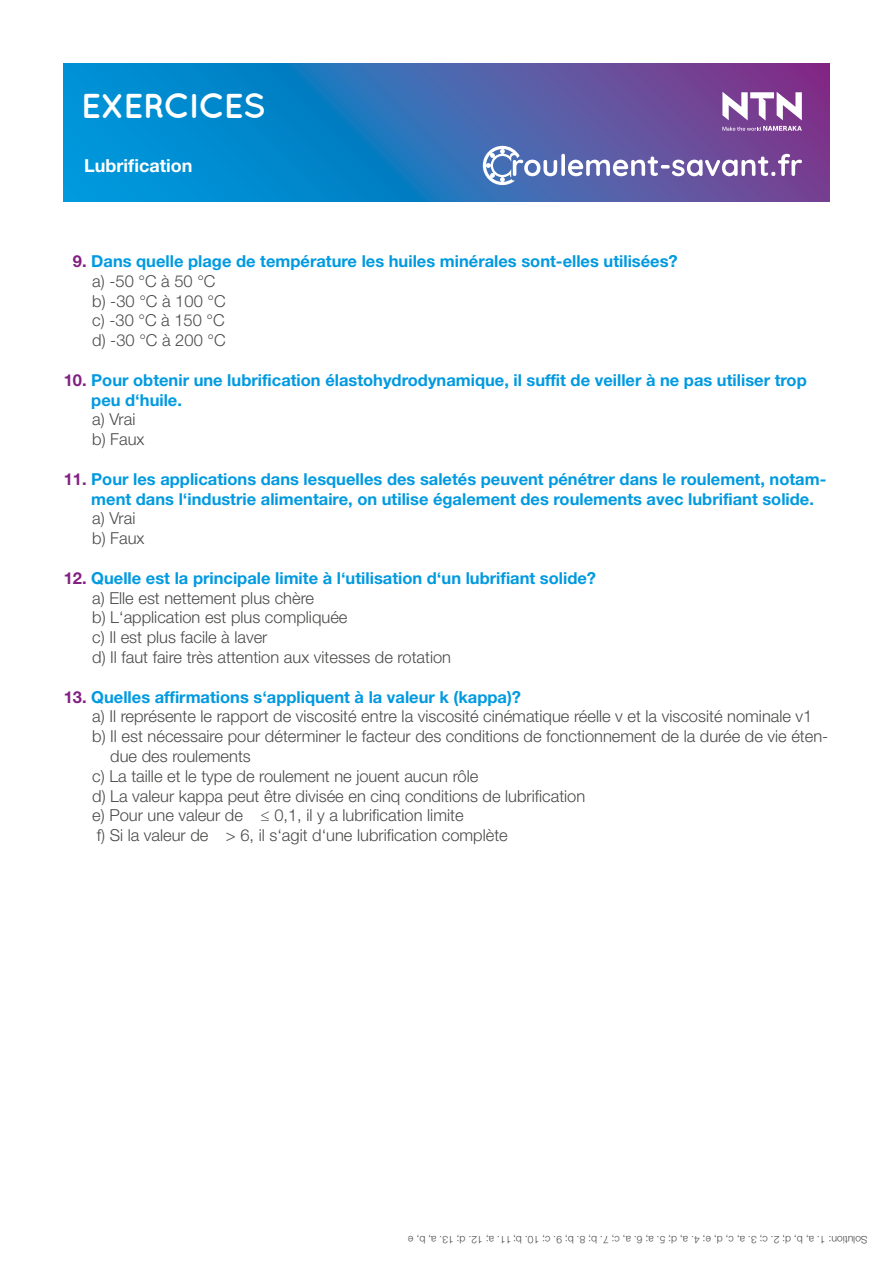
<style>
.page{position:relative;width:893px;height:1263px;background:#fff}
.page>*{position:absolute;margin:0;border:0;box-sizing:border-box;transform-origin:0 0}
.t1{font:700 34.5px "Quicksand";letter-spacing:-.035em;color:#fff}
.t2{font:700 18px "Helvetica Neue LT Std";color:#fff}
.t3{font:300 16.5px/19.8px "Helvetica Neue LT Std";color:#4b4b4a}
.t4{font:700 16.5px/19.8px "Helvetica Neue LT Std";color:#009ae0}
.t5{font:300 10.35px "Helvetica Neue LT Std";color:#4b4b4a}
.s1{color:#832082}
.s2{font-weight:300;color:#4b4b4a}
.s3{font-weight:700;color:#832082}
.s4{font-weight:700;color:#009ae0}
</style>
<div class="page">
<svg style="left:64px;top:64px;width:765px;height:138px;background:#2d70b8"></svg>
<svg style="left:722px;top:92px;width:80px;height:39px"></svg>
<svg style="left:483px;top:146px;width:319px;height:39px"></svg>
<h1 class="t1" style="left:81px;top:85px;width:186px">EXERCICES</h1>
<p class="t2" style="left:84px;top:155px;width:110px">Lubrification</p>
<p class="t4" style="left:92px;top:251px;width:587px;text-indent:-19px"><span class="s1">9.</span> Dans quelle plage de température les huiles minérales sont-elles utilisées? <span class="s2">a) -50 °C à 50 °C<br>b) -30 °C à 100 °C<br>c) -30 °C à 150 °C<br>d) -30 °C à 200 °C</span></p>
<p class="t4" style="left:91px;top:370px;width:717px;text-indent:-28px"><span class="s1">10.</span> Pour obtenir une lubrification élastohydrodynamique, il suffit de veiller à ne pas utiliser trop peu d‘huile.</p>
<p class="t3" style="left:92px;top:409px;width:54px">a) Vrai b) Faux</p>
<p class="t4" style="left:91px;top:469px;width:737px;text-indent:-28px"><span class="s1">11.</span> Pour les applications dans lesquelles des saletés peuvent pénétrer dans le roulement, notam&shy;ment dans l‘industrie alimentaire, on utilise également des roulements avec lubrifiant solide.</p>
<p class="t3" style="left:92px;top:508px;width:54px">a) Vrai b) Faux</p>
<p class="t3" style="left:92px;top:568px;width:505px;text-indent:-28px"><span class="s3">12.</span> <span class="s4">Quelle est la principale limite à l‘utilisation d‘un lubrifiant solide? </span>a) Elle est nettement plus chère<br>b) L‘application est plus compliquée<br>c) Il est plus facile à laver<br>d) Il faut faire très attention aux vitesses de rotation</p>
<p class="t4" style="left:64px;top:686px;width:459px"><span class="s1">13.</span> Quelles affirmations s‘appliquent à la valeur k (kappa)?</p>
<p class="t3" style="left:92px;top:706px;width:722px">a) Il représente le rapport de viscosité entre la viscosité cinématique réelle v et la viscosité nominale v1</p>
<p class="t3" style="left:92px;top:726px;width:737px">b) Il est nécessaire pour déterminer le facteur des conditions de fonctionnement de la durée de vie éten-</p>
<p class="t3" style="left:110px;top:746px;width:142px">due des roulements</p>
<p class="t3" style="left:92px;top:766px;width:388px">c) La taille et le type de roulement ne jouent aucun rôle</p>
<p class="t3" style="left:92px;top:785px;width:494px">d) La valeur kappa peut être divisée en cinq conditions de lubrification</p>
<p class="t3" style="left:92px;top:805px;width:373px">e) Pour une valeur de κ ≤ 0,1, il y a lubrification limite</p>
<p class="t3" style="left:97px;top:825px;width:412px">f) Si la valeur de κ &gt; 6, il s‘agit d‘une lubrification complète</p>
<p class="t5" style="left:868px;top:1246px;width:461px;rotate:-180deg">Solution: 1. a, b, d; 2. c; 3. a, c, d, e; 4. a, d; 5. a; 6. a, c; 7. b; 8. b; 9. c; 10. b; 11. a; 12. d; 13. a, b, e</p>
</div>
